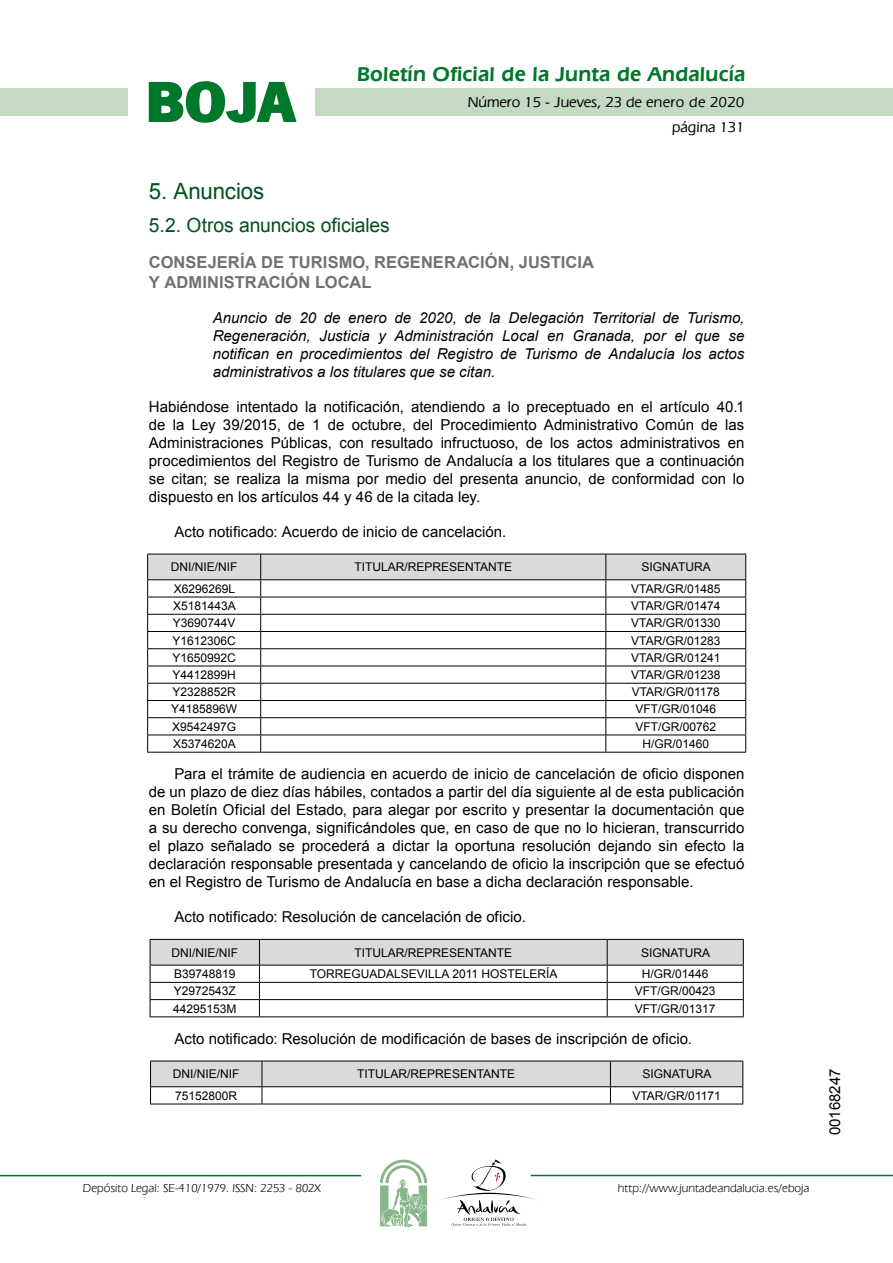
<style>
.page{position:relative;width:893px;height:1263px;background:#fff}
.page>*{position:absolute;margin:0;border:0;box-sizing:border-box;transform-origin:0 0}
.t1{font:700 57.75px "News Got T";color:#00782c;scale:1.14 1}
.t2{font:22.5px "Arial";letter-spacing:-.005em;color:#00501f}
.t3{font:600 21px "Eras IT Cby BT";letter-spacing:.01em;color:#00782c}
.t4{font:19.5px "Arial";letter-spacing:-.005em;color:#00501f}
.t5{font:700 16.5px/19.5px "Arial";letter-spacing:.005em;color:#707173}
.t6{font:15px/18px "Arial";color:#000;text-align:justify}
.t7{font:italic 15px/18px "Arial";color:#000;text-align:justify}
.t8{font:500 15px/24.5px "Eras IT Cby BT";color:#000;text-align:right}
.t9{font:12px "Arial";color:#000}
.t10{font:12px "Eras IT Cby BT";color:#000}
</style>
<div class="page">
<div style="left:315px;top:88px;width:577px;height:28px;background:#c5dac3"></div>
<div style="left:0;top:88px;width:128px;height:28px;background:#c5dac3"></div>
<hr style="left:0;top:1175px;width:361px;height:1px;background:#00782c">
<hr style="left:531px;top:1175px;width:361px;height:1px;background:#00782c">
<svg style="left:148px;top:81px;width:149px;height:42px"></svg>
<svg style="left:380px;top:1159px;width:47px;height:68px"></svg>
<svg style="left:442px;top:1159px;width:100px;height:67px"></svg>
<svg style="left:147px;top:554px;width:599px;height:198px"></svg>
<hr style="left:147px;top:752px;width:114px;height:1px;background:#000">
<hr style="left:261px;top:752px;width:345px;height:1px;background:#000">
<hr style="left:606px;top:752px;width:140px;height:1px;background:#000">
<svg style="left:150px;top:939px;width:594px;height:77px"></svg>
<hr style="left:150px;top:1016px;width:109px;height:1px;background:#000">
<hr style="left:259px;top:1016px;width:348px;height:1px;background:#000">
<hr style="left:607px;top:1016px;width:136px;height:1px;background:#000">
<svg style="left:150px;top:1061px;width:593px;height:43px"></svg>
<hr style="left:150px;top:1104px;width:112px;height:1px;background:#000">
<hr style="left:262px;top:1104px;width:348px;height:1px;background:#000">
<hr style="left:610px;top:1104px;width:133px;height:1px;background:#000">
<h1 class="t1" style="left:145px;top:68px;width:133px">BOJA</h1>
<h3 class="t3" style="left:357px;top:62px;width:390px">Boletín Oficial de la Junta de Andalucía</h3>
<p class="t8" style="left:468px;top:90px;width:278px">Número 15 - Jueves, 23 de enero de 2020 página 131</p>
<h2 class="t2" style="left:149px;top:177px;width:117px">5. Anuncios</h2>
<h3 class="t4" style="left:149px;top:212px;width:242px">5.2. Otros anuncios oficiales</h3>
<p class="t5" style="left:149px;top:253px;width:447px">CONSEJERÍA DE TURISMO, REGENERACIÓN, JUSTICIA<br>Y ADMINISTRACIÓN LOCAL</p>
<p class="t7" style="left:213px;top:309px;width:533px">Anuncio de 20 de enero de 2020, de la Delegación Territorial de Turismo, Regeneración, Justicia y Administración Local en Granada, por el que se notifican en procedimientos del Registro de Turismo de Andalucía los actos administrativos a los titulares que se citan.</p>
<p class="t6" style="left:149px;top:398px;width:597px">Habiéndose intentado la notificación, atendiendo a lo preceptuado en el artículo 40.1 de la Ley 39/2015, de 1 de octubre, del Procedimiento Administrativo Común de las Administraciones Públicas, con resultado infructuoso, de los actos administrativos en procedimientos del Registro de Turismo de Andalucía a los titulares que a continuación se citan; se realiza la misma por medio del presenta anuncio, de conformidad con lo dispuesto en los artículos 44 y 46 de la citada ley.</p>
<p class="t6" style="left:174px;top:523px;width:333px">Acto notificado: Acuerdo de inicio de cancelación.</p>
<p class="t9" style="left:171px;top:559px;width:68px">DNI/NIE/NIF</p>
<p class="t9" style="left:354px;top:559px;width:159px">TITULAR/REPRESENTANTE</p>
<p class="t9" style="left:641px;top:559px;width:71px">SIGNATURA</p>
<p class="t9" style="left:174px;top:581px;width:63px">X6296269L</p>
<p class="t9" style="left:631px;top:581px;width:91px">VTAR/GR/01485</p>
<p class="t9" style="left:173px;top:598px;width:64px">X5181443A</p>
<p class="t9" style="left:631px;top:598px;width:91px">VTAR/GR/01474</p>
<p class="t9" style="left:173px;top:615px;width:64px">Y3690744V</p>
<p class="t9" style="left:631px;top:615px;width:91px">VTAR/GR/01330</p>
<p class="t9" style="left:172px;top:632px;width:65px">Y1612306C</p>
<p class="t9" style="left:631px;top:632px;width:91px">VTAR/GR/01283</p>
<p class="t9" style="left:172px;top:650px;width:65px">Y1650992C</p>
<p class="t9" style="left:631px;top:650px;width:91px">VTAR/GR/01241</p>
<p class="t9" style="left:172px;top:667px;width:65px">Y4412899H</p>
<p class="t9" style="left:631px;top:667px;width:91px">VTAR/GR/01238</p>
<p class="t9" style="left:172px;top:684px;width:65px">Y2328852R</p>
<p class="t9" style="left:631px;top:684px;width:90px">VTAR/GR/01178</p>
<p class="t9" style="left:171px;top:701px;width:68px">Y4185896W</p>
<p class="t9" style="left:635px;top:701px;width:82px">VFT/GR/01046</p>
<p class="t9" style="left:172px;top:719px;width:66px">X9542497G</p>
<p class="t9" style="left:635px;top:719px;width:82px">VFT/GR/00762</p>
<p class="t9" style="left:173px;top:736px;width:64px">X5374620A</p>
<p class="t9" style="left:642px;top:736px;width:68px">H/GR/01460</p>
<p class="t6" style="left:149px;top:765px;width:597px;text-indent:26px">Para el trámite de audiencia en acuerdo de inicio de cancelación de oficio disponen de un plazo de diez días hábiles, contados a partir del día siguiente al de esta publicación en Boletín Oficial del Estado, para alegar por escrito y presentar la documentación que a su derecho convenga, significándoles que, en caso de que no lo hicieran, transcurrido el plazo señalado se procederá a dictar la oportuna resolución dejando sin efecto la declaración responsable presentada y cancelando de oficio la inscripción que se efectuó en el Registro de Turismo de Andalucía en base a dicha declaración responsable.</p>
<p class="t6" style="left:174px;top:908px;width:353px">Acto notificado: Resolución de cancelación de oficio.</p>
<p class="t9" style="left:171px;top:945px;width:68px">DNI/NIE/NIF</p>
<p class="t9" style="left:354px;top:945px;width:159px">TITULAR/REPRESENTANTE</p>
<p class="t9" style="left:641px;top:945px;width:71px">SIGNATURA</p>
<p class="t9" style="left:174px;top:966px;width:63px">B39748819</p>
<p class="t9" style="left:310px;top:966px;width:249px">TORREGUADALSEVILLA 2011 HOSTELERÍA</p>
<p class="t9" style="left:642px;top:966px;width:68px">H/GR/01446</p>
<p class="t9" style="left:174px;top:983px;width:64px">Y2972543Z</p>
<p class="t9" style="left:635px;top:983px;width:82px">VFT/GR/00423</p>
<p class="t9" style="left:173px;top:1001px;width:65px">44295153M</p>
<p class="t9" style="left:635px;top:1001px;width:82px">VFT/GR/01317</p>
<p class="t6" style="left:174px;top:1030px;width:519px">Acto notificado: Resolución de modificación de bases de inscripción de oficio.</p>
<p class="t9" style="left:173px;top:1066px;width:68px">DNI/NIE/NIF</p>
<p class="t9" style="left:357px;top:1066px;width:159px">TITULAR/REPRESENTANTE</p>
<p class="t9" style="left:642px;top:1066px;width:71px">SIGNATURA</p>
<p class="t9" style="left:175px;top:1088px;width:64px">75152800R</p>
<p class="t9" style="left:632px;top:1088px;width:90px">VTAR/GR/01171</p>
<p class="t10" style="left:83px;top:1181px;width:239px">Depósito Legal: SE-410/1979. ISSN: 2253 - 802X</p>
<p class="t10" style="left:618px;top:1181px;width:193px">http://www.juntadeandalucia.es/eboja</p>
<p class="t6" style="left:826px;top:1135px;width:68px;rotate:-90deg">00168247</p>
</div>
